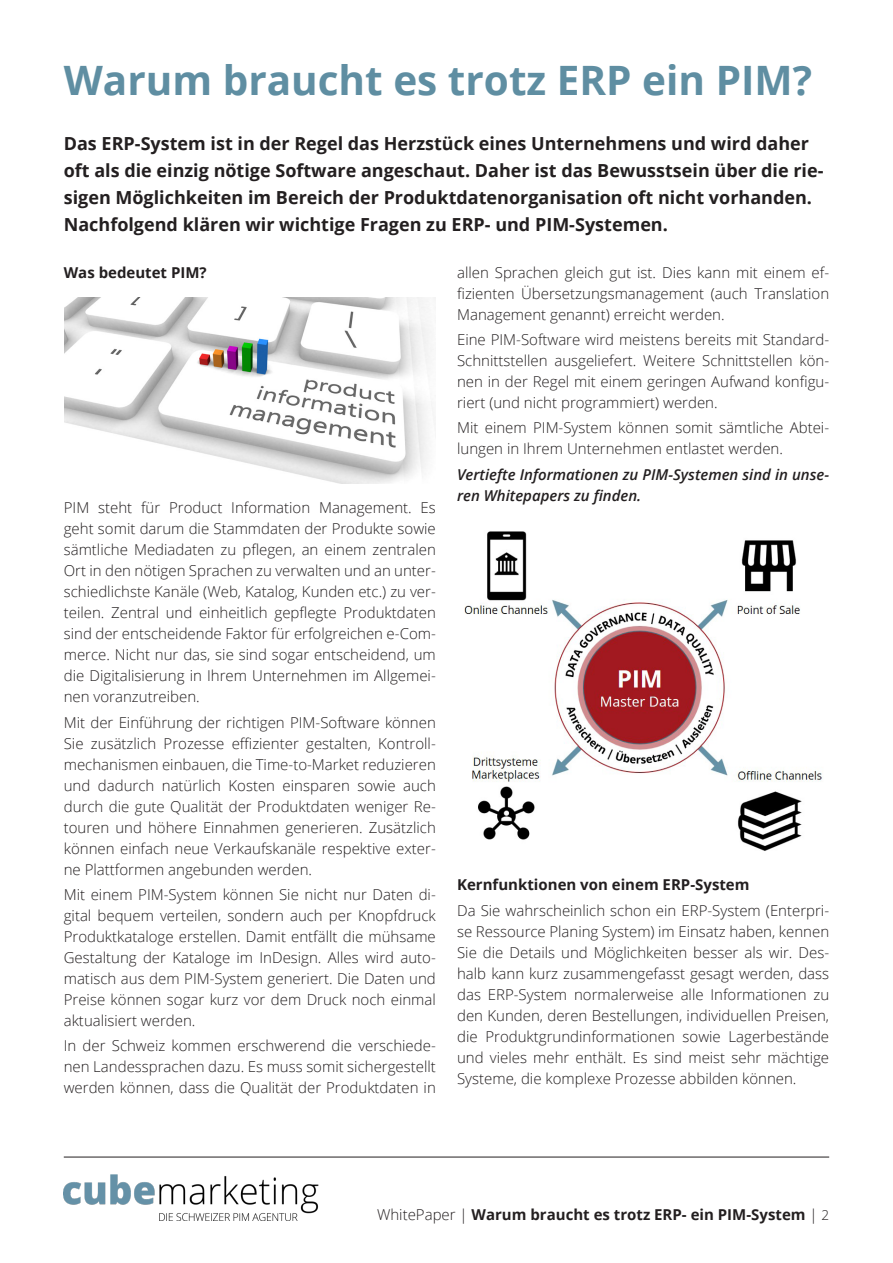
<style>
.page{position:relative;width:893px;height:1263px;background:#fff}
.page>*{position:absolute;margin:0;border:0;box-sizing:border-box;transform-origin:0 0}
._10_Titel_Inhalt{font:700 40.5px "Open Sans";color:#5f8ea2}
._11_Intro{font:700 18px/27px "Open Sans";color:#231f20}
._18_Boby{font:300 15px/21px "Open Sans";color:#231f20;text-align:justify}
._15_Subtitel{font:700 15px "Open Sans";color:#231f20}
._18_Boby-2{font:italic 600 15px/21px "Open Sans";color:#231f20}
.s1{font-weight:300}
.s2{font-weight:300;font-size:13.5px}
</style>
<div class="page">
<img style="left:64px;top:1175px;width:255px;height:45px">
<hr style="left:64px;top:1157px;width:765px;height:1px;background:#231f20">
<img style="left:464px;top:531px;width:358px;height:320px">
<img style="left:64px;top:298px;width:371px;height:185px">
<p class="_10_Titel_Inhalt" style="left:64px;top:51px;width:750px">Warum braucht es trotz ERP ein PIM?</p>
<p class="_11_Intro" style="left:64px;top:129px;width:761px">Das ERP-System ist in der Regel das Herzstück eines Unternehmens und wird daher oft als die einzig nötige Software angeschaut. Daher ist das Bewusstsein über die rie&shy;sigen Möglichkeiten im Bereich der Produktdatenorganisation oft nicht vorhanden.<br>Nachfolgend klären wir wichtige Fragen zu ERP- und PIM-Systemen.</p>
<p class="_15_Subtitel" style="left:64px;top:262px;width:144px">Was bedeutet PIM?</p>
<p class="_18_Boby" style="left:457px;top:262px;width:374px">allen Sprachen gleich gut ist. Dies kann mit einem ef&shy;fizienten Übersetzungsmanagement (auch Translation Management genannt) erreicht werden.</p>
<p class="_18_Boby" style="left:457px;top:329px;width:374px">Eine PIM-Software wird meistens bereits mit Standard-Schnittstellen ausgeliefert. Weitere Schnittstellen kön&shy;nen in der Regel mit einem geringen Aufwand konfigu&shy;riert (und nicht programmiert) werden.</p>
<p class="_18_Boby" style="left:457px;top:417px;width:374px">Mit einem PIM-System können somit sämtliche Abtei&shy;lungen in Ihrem Unternehmen entlastet werden.</p>
<p class="_18_Boby-2" style="left:457px;top:463px;width:374px">Vertiefte Informationen zu PIM-Systemen sind in unse&shy;ren Whitepapers zu finden.</p>
<p class="_18_Boby" style="left:64px;top:497px;width:374px">PIM steht für Product Information Management. Es geht somit darum die Stammdaten der Produkte sowie sämtliche Mediadaten zu pflegen, an einem zentralen Ort in den nötigen Sprachen zu verwalten und an unter&shy;schiedlichste Kanäle (Web, Katalog, Kunden etc.) zu ver&shy;teilen. Zentral und einheitlich gepflegte Produktdaten sind der entscheidende Faktor für erfolgreichen e-Com&shy;merce. Nicht nur das, sie sind sogar entscheidend, um die Digitalisierung in Ihrem Unternehmen im Allgemei&shy;nen voranzutreiben.</p>
<p class="_18_Boby" style="left:64px;top:711px;width:374px">Mit der Einführung der richtigen PIM-Software können Sie zusätzlich Prozesse effizienter gestalten, Kontroll&shy;mechanismen einbauen, die Time-to-Market reduzieren und dadurch natürlich Kosten einsparen sowie auch durch die gute Qualität der Produktdaten weniger Re&shy;touren und höhere Einnahmen generieren. Zusätzlich können einfach neue Verkaufskanäle respektive exter&shy;ne Plattformen angebunden werden.</p>
<p class="_18_Boby" style="left:64px;top:883px;width:374px">Mit einem PIM-System können Sie nicht nur Daten di&shy;gital bequem verteilen, sondern auch per Knopfdruck Produktkataloge erstellen. Damit entfällt die mühsame Gestaltung der Kataloge im InDesign. Alles wird auto&shy;matisch aus dem PIM-System generiert. Die Daten und Preise können sogar kurz vor dem Druck noch einmal aktualisiert werden.</p>
<p class="_18_Boby" style="left:64px;top:1035px;width:374px">In der Schweiz kommen erschwerend die verschiede&shy;nen Landessprachen dazu. Es muss somit sichergestellt werden können, dass die Qualität der Produktdaten in</p>
<p class="_15_Subtitel" style="left:457px;top:874px;width:294px">Kernfunktionen von einem ERP-System</p>
<p class="_18_Boby" style="left:457px;top:899px;width:374px">Da Sie wahrscheinlich schon ein ERP-System (Enterpri&shy;se Ressource Planing System) im Einsatz haben, kennen Sie die Details und Möglichkeiten besser als wir. Des&shy;halb kann kurz zusammengefasst gesagt werden, dass das ERP-System normalerweise alle Informationen zu den Kunden, deren Bestellungen, individuellen Preisen, die Produktgrundinformationen sowie Lagerbestände und vieles mehr enthält. Es sind meist sehr mächtige Systeme, die komplexe Prozesse abbilden können.</p>
<p class="_15_Subtitel" style="left:377px;top:1204px;width:454px"><span class="s1">WhitePaper |</span> Warum braucht es trotz ERP- ein PIM-System <span class="s1">|</span> <span class="s2">2</span></p>
</div>
